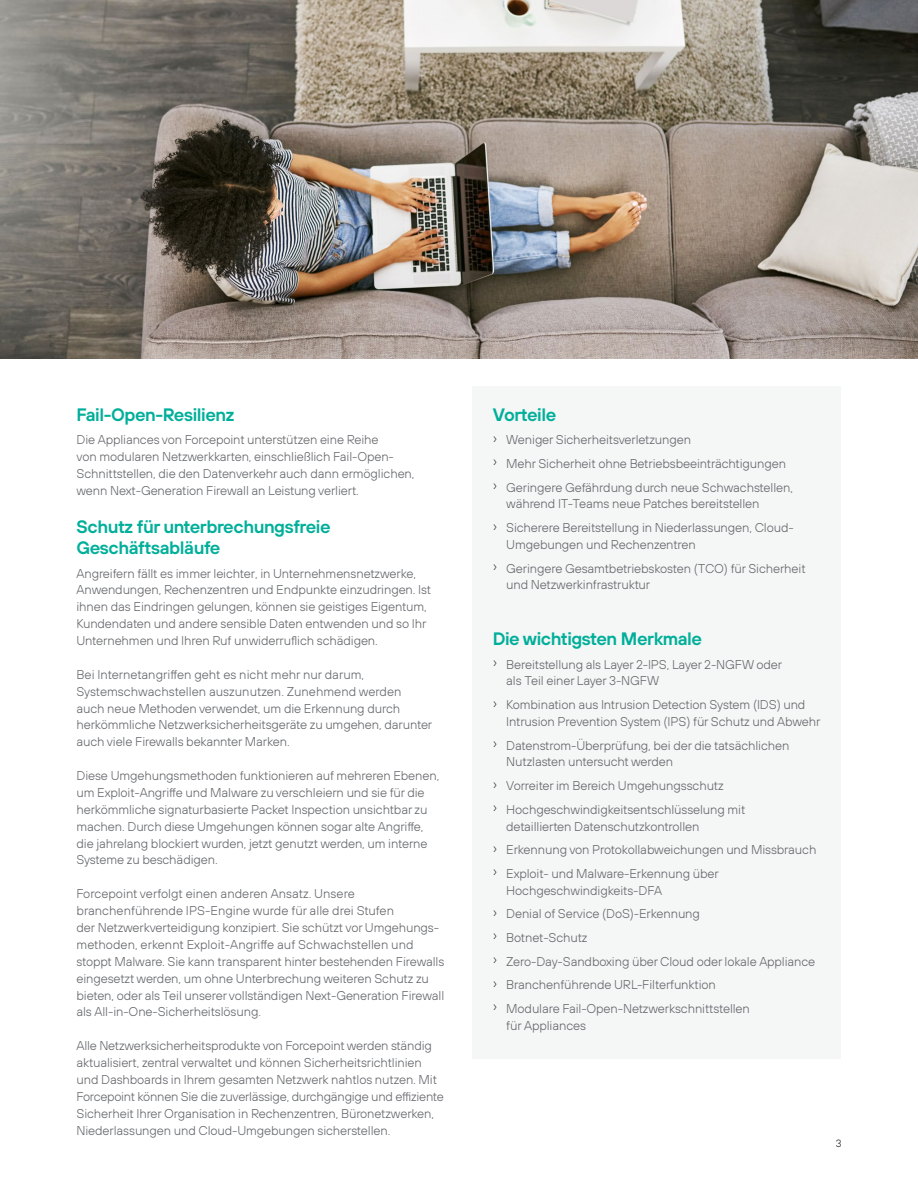
<style>
.page{position:relative;width:918px;height:1188px;background:#fff}
.page>*{position:absolute;margin:0;border:0;box-sizing:border-box;transform-origin:0 0}
.t1{font:600 18px/21px "FP Sans";letter-spacing:-.025em;color:#00af9a}
.t2{font:300 12.75px/17px "FP Sans";letter-spacing:-.01em;color:#636569}
.t3{font:300 10.5px "FP Sans";color:#1d252c}
.s1{font-weight:200;font-size:15px;color:#1d252c}
</style>
<div class="page">
<div style="left:472px;top:386px;width:370px;height:672px;background:#f5f6f6"></div>
<img style="left:0;top:0;width:918px;height:359px">
<h1 class="t1" style="left:76px;top:403px;width:159px">Fail-Open-Resilienz</h1>
<p class="t2" style="left:76px;top:431px;width:340px">Die Appliances von Forcepoint unterstützen eine Reihe<br>von modularen Netzwerkkarten, einschließlich Fail-Open-Schnittstellen, die den Datenverkehr auch dann ermöglichen, wenn Next-Generation Firewall an Leistung verliert.</p>
<h1 class="t1" style="left:76px;top:516px;width:256px">Schutz für unterbrechungsfreie<br>Geschäftsabläufe</h1>
<p class="t2" style="left:76px;top:564px;width:356px">Angreifern fällt es immer leichter, in Unternehmensnetzwerke, Anwendungen, Rechenzentren und Endpunkte einzudringen. Ist ihnen das Eindringen gelungen, können sie geistiges Eigentum, Kundendaten und andere sensible Daten entwenden und so Ihr Unternehmen und Ihren Ruf unwiderruflich schädigen.</p>
<p class="t2" style="left:76px;top:666px;width:357px">Bei Internetangriffen geht es nicht mehr nur darum, Systemschwachstellen auszunutzen. Zunehmend werden auch neue Methoden verwendet, um die Erkennung durch herkömmliche Netzwerksicherheitsgeräte zu umgehen, darunter auch viele Firewalls bekannter Marken.</p>
<p class="t2" style="left:76px;top:767px;width:364px">Diese Umgehungsmethoden funktionieren auf mehreren Ebenen, um Exploit-Angriffe und Malware zu verschleiern und sie für die herkömmliche signaturbasierte Packet Inspection unsichtbar zu machen. Durch diese Umgehungen können sogar alte Angriffe, die jahrelang blockiert wurden, jetzt genutzt werden, um interne Systeme zu beschädigen.</p>
<p class="t2" style="left:76px;top:885px;width:369px">Forcepoint verfolgt einen anderen Ansatz. Unsere branchenführende IPS-Engine wurde für alle drei Stufen<br>der Netzwerkverteidigung konzipiert. Sie schützt vor Umgehungs&shy;methoden, erkennt Exploit-Angriffe auf Schwachstellen und stoppt Malware. Sie kann transparent hinter bestehenden Firewalls eingesetzt werden, um ohne Unterbrechung weiteren Schutz zu bieten, oder als Teil unserer vollständigen Next-Generation Firewall als All-in-One-Sicherheitslösung.</p>
<p class="t2" style="left:76px;top:1037px;width:369px">Alle Netzwerksicherheitsprodukte von Forcepoint werden ständig aktualisiert, zentral verwaltet und können Sicherheitsrichtlinien und Dashboards in Ihrem gesamten Netzwerk nahtlos nutzen. Mit Forcepoint können Sie die zuverlässige, durchgängige und effiziente Sicherheit Ihrer Organisation in Rechenzentren, Büronetzwerken, Niederlassungen und Cloud-Umgebungen sicherstellen.</p>
<h1 class="t1" style="left:493px;top:403px;width:65px">Vorteile</h1>
<p class="t2" style="left:493px;top:428px;width:302px;line-height:23.7px"><span class="s1">›</span> Weniger Sicherheitsverletzungen<br><span class="s1">›</span> Mehr Sicherheit ohne Betriebsbeeinträchtigungen <span class="s1">›</span> Geringere Gefährdung durch neue Schwachstellen,</p>
<p class="t2" style="left:493px;top:492px;width:303px;line-height:23.5px;text-indent:14px">während IT-Teams neue Patches bereitstellen<br><span class="s1">›</span> Sicherere Bereitstellung in Niederlassungen, Cloud-</p>
<p class="t2" style="left:493px;top:533px;width:314px;line-height:23.5px;text-indent:14px">Umgebungen und Rechenzentren<br><span class="s1">›</span> Geringere Gesamtbetriebskosten (TCO) für Sicherheit</p>
<p class="t2" style="left:506px;top:576px;width:146px">und Netzwerkinfrastruktur</p>
<h1 class="t1" style="left:493px;top:628px;width:211px">Die wichtigsten Merkmale</h1>
<p class="t2" style="left:506px;top:655px;width:277px;text-indent:-14px"><span class="s1">›</span> Bereitstellung als Layer 2-IPS, Layer 2-NGFW oder als Teil einer Layer 3-NGFW</p>
<p class="t2" style="left:506px;top:696px;width:316px;text-indent:-14px"><span class="s1">›</span> Kombination aus Intrusion Detection System (IDS) und<br>Intrusion Prevention System (IPS) für Schutz und Abwehr</p>
<p class="t2" style="left:506px;top:736px;width:285px;text-indent:-14px"><span class="s1">›</span> Datenstrom-Überprüfung, bei der die tatsächlichen<br>Nutzlasten untersucht werden</p>
<p class="t2" style="left:493px;top:774px;width:254px;line-height:23.7px"><span class="s1">›</span> Vorreiter im Bereich Umgehungsschutz<br><span class="s1">›</span> Hochgeschwindigkeitsentschlüsselung mit</p>
<p class="t2" style="left:493px;top:814px;width:325px;line-height:23.5px;text-indent:14px">detaillierten Datenschutzkontrollen<br><span class="s1">›</span> Erkennung von Protokollabweichungen und Missbrauch <span class="s1">›</span> Exploit- und Malware-Erkennung über</p>
<p class="t2" style="left:493px;top:878px;width:324px;line-height:23.5px;text-indent:14px">Hochgeschwindigkeits-DFA<br><span class="s1">›</span> Denial of Service (DoS)-Erkennung<br><span class="s1">›</span> Botnet-Schutz<br><span class="s1">›</span> Zero-Day-Sandboxing über Cloud oder lokale Appliance <span class="s1">›</span> Branchenführende URL-Filterfunktion<br><span class="s1">›</span> Modulare Fail-Open-Netzwerkschnittstellen</p>
<p class="t2" style="left:506px;top:1017px;width:81px">für Appliances</p>
<p class="t3" style="left:836px;top:1137px;width:7px">3</p>
</div>
